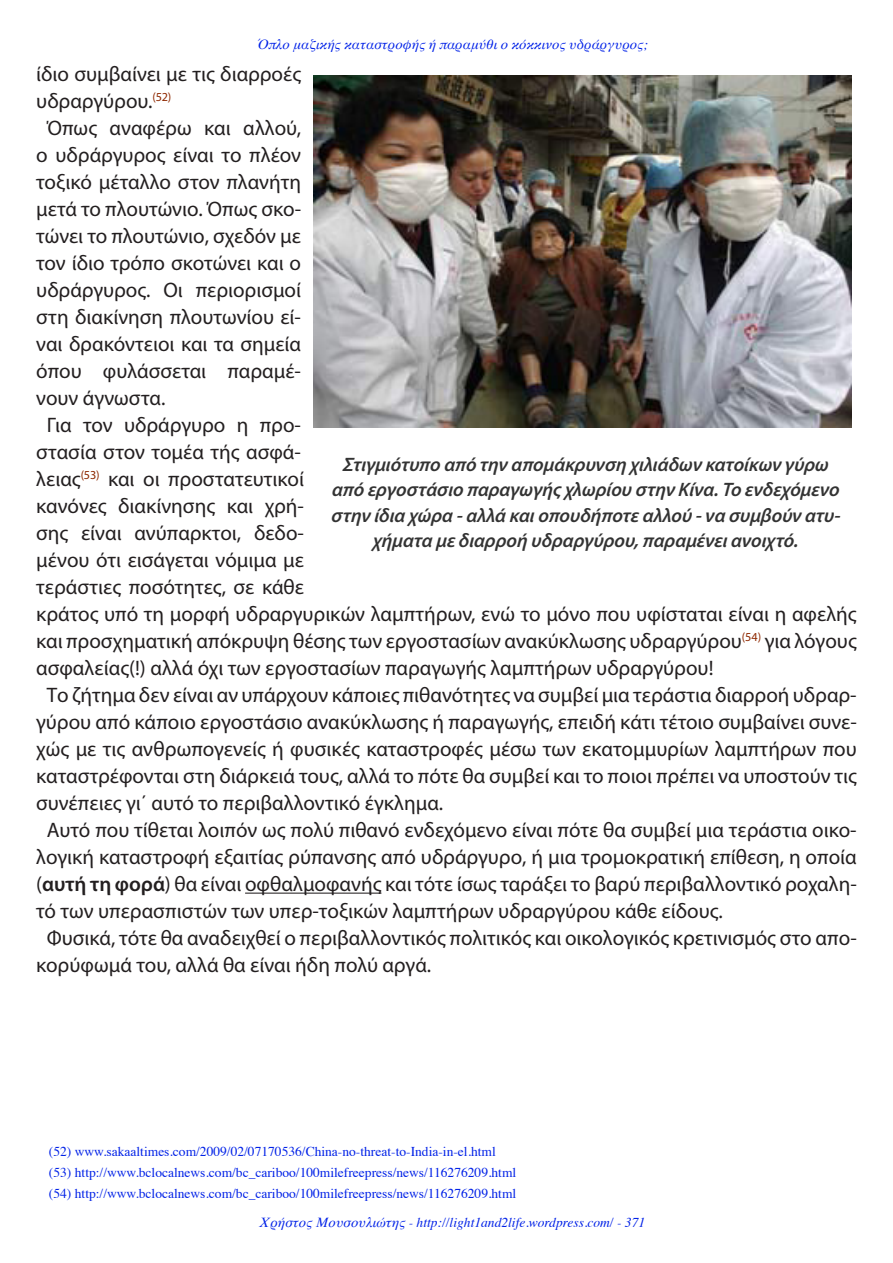
<style>
.page{position:relative;width:893px;height:1263px;background:#fff}
.page>*{position:absolute;margin:0;border:0;box-sizing:border-box;transform-origin:0 0}
.t1{font:21px "Myriad Pro";color:#231f20}
.t2{font:italic 600 19.5px/25.5px "Myriad Pro";color:#333;text-align:center}
.t3{font:13.5px/21px "Times";color:#0021e7}
.t4{font:italic 13.5px "Times";color:#0021e7}
.s1{font-weight:600}
</style>
<div class="page">
<hr style="left:245px;top:892px;width:136px;height:2px;background:#231f20">
<img style="left:313px;top:76px;width:538px;height:352px">
<p class="t4" style="left:257px;top:33px;width:393px">Όπλο μαζικής καταστροφής ή παραμύθι ο κόκκινος υδράργυρος;</p>
<p class="t1" style="left:36px;top:61px;width:266px">ίδιο συμβαίνει με τις διαρροές</p>
<p class="t1" style="left:36px;top:88px;width:137px">υδραργύρου.<sup>(52)</sup></p>
<p class="t1" style="left:47px;top:115px;width:256px">Όπως αναφέρω και αλλού,</p>
<p class="t1" style="left:36px;top:142px;width:266px">ο υδράργυρος είναι το πλέον</p>
<p class="t1" style="left:36px;top:169px;width:266px">τοξικό μέταλλο στον πλανήτη</p>
<p class="t1" style="left:36px;top:196px;width:266px">μετά το πλουτώνιο. Όπως σκο-</p>
<p class="t1" style="left:36px;top:223px;width:266px">τώνει το πλουτώνιο, σχεδόν με</p>
<p class="t1" style="left:36px;top:250px;width:266px">τον ίδιο τρόπο σκοτώνει και ο</p>
<p class="t1" style="left:36px;top:277px;width:266px">υδράργυρος. Οι περιορισμοί</p>
<p class="t1" style="left:36px;top:304px;width:266px">στη διακίνηση πλουτωνίου εί-</p>
<p class="t1" style="left:36px;top:331px;width:266px">ναι δρακόντειοι και τα σημεία</p>
<p class="t1" style="left:36px;top:358px;width:266px">όπου φυλάσσεται παραμέ-</p>
<p class="t1" style="left:36px;top:385px;width:131px">νουν άγνωστα.</p>
<p class="t1" style="left:47px;top:412px;width:256px">Για τον υδράργυρο η προ-</p>
<p class="t1" style="left:36px;top:439px;width:266px">στασία στον τομέα τής ασφά-</p>
<p class="t1" style="left:36px;top:466px;width:269px">λειας<sup>(53)</sup> και οι προστατευτικοί</p>
<p class="t1" style="left:36px;top:493px;width:269px">κανόνες διακίνησης και χρή-</p>
<p class="t1" style="left:36px;top:520px;width:269px">σης είναι ανύπαρκτοι, δεδο-</p>
<p class="t1" style="left:36px;top:547px;width:269px">μένου ότι εισάγεται νόμιμα με</p>
<p class="t1" style="left:36px;top:574px;width:269px">τεράστιες ποσότητες, σε κάθε</p>
<p class="t1" style="left:36px;top:601px;width:822px">κράτος υπό τη μορφή υδραργυρικών λαμπτήρων, ενώ το μόνο που υφίσταται είναι η αφελής</p>
<p class="t1" style="left:36px;top:628px;width:822px">και προσχηματική απόκρυψη θέσης των εργοστασίων ανακύκλωσης υδραργύρου<sup>(54)</sup> για λόγους</p>
<p class="t1" style="left:36px;top:655px;width:679px">ασφαλείας(!) αλλά όχι των εργοστασίων παραγωγής λαμπτήρων υδραργύρου!</p>
<p class="t1" style="left:47px;top:682px;width:811px">Το ζήτημα δεν είναι αν υπάρχουν κάποιες πιθανότητες να συμβεί μια τεράστια διαρροή υδραρ-</p>
<p class="t1" style="left:36px;top:709px;width:822px">γύρου από κάποιο εργοστάσιο ανακύκλωσης ή παραγωγής, επειδή κάτι τέτοιο συμβαίνει συνε-</p>
<p class="t1" style="left:36px;top:736px;width:822px">χώς με τις ανθρωπογενείς ή φυσικές καταστροφές μέσω των εκατομμυρίων λαμπτήρων που</p>
<p class="t1" style="left:36px;top:763px;width:822px">καταστρέφονται στη διάρκειά τους, αλλά το πότε θα συμβεί και το ποιοι πρέπει να υποστούν τις</p>
<p class="t1" style="left:36px;top:790px;width:409px">συνέπειες γι΄ αυτό το περιβαλλοντικό έγκλημα.</p>
<p class="t1" style="left:47px;top:817px;width:811px">Αυτό που τίθεται λοιπόν ως πολύ πιθανό ενδεχόμενο είναι πότε θα συμβεί μια τεράστια οικο-</p>
<p class="t1" style="left:36px;top:844px;width:822px">λογική καταστροφή εξαιτίας ρύπανσης από υδράργυρο, ή μια τρομοκρατική επίθεση, η οποία</p>
<p class="t1" style="left:36px;top:871px;width:822px">(<span class="s1">αυτή τη φορά</span>) θα είναι οφθαλμοφανής και τότε ίσως ταράξει το βαρύ περιβαλλοντικό ροχαλη-</p>
<p class="t1" style="left:36px;top:898px;width:688px">τό των υπερασπιστών των υπερ-τοξικών λαμπτήρων υδραργύρου κάθε είδους.</p>
<p class="t1" style="left:47px;top:925px;width:812px">Φυσικά, τότε θα αναδειχθεί ο περιβαλλοντικός πολιτικός και οικολογικός κρετινισμός στο απο-</p>
<p class="t1" style="left:36px;top:952px;width:397px">κορύφωμά του, αλλά θα είναι ήδη πολύ αργά.</p>
<p class="t2" style="left:331px;top:451px;width:512px">Στιγμιότυπο από την απομάκρυνση χιλιάδων κατοίκων γύρω από εργοστάσιο παραγωγής χλωρίου στην Κίνα. Το ενδεχόμενο στην ίδια χώρα - αλλά και οπουδήποτε αλλού - να συμβούν ατυ&shy;χήματα με διαρροή υδραργύρου, παραμένει ανοιχτό.</p>
<p class="t3" style="left:49px;top:1139px;width:469px">(52) www.sakaaltimes.com/2009/02/07170536/China-no-threat-to-India-in-el.html (53) http://www.bclocalnews.com/bc_cariboo/100milefreepress/news/116276209.html (54) http://www.bclocalnews.com/bc_cariboo/100milefreepress/news/116276209.html</p>
<p class="t4" style="left:259px;top:1211px;width:387px">Χρήστος Μουσουλιώτης - http://light1and2life.wordpress.com/ - 371</p>
</div>
